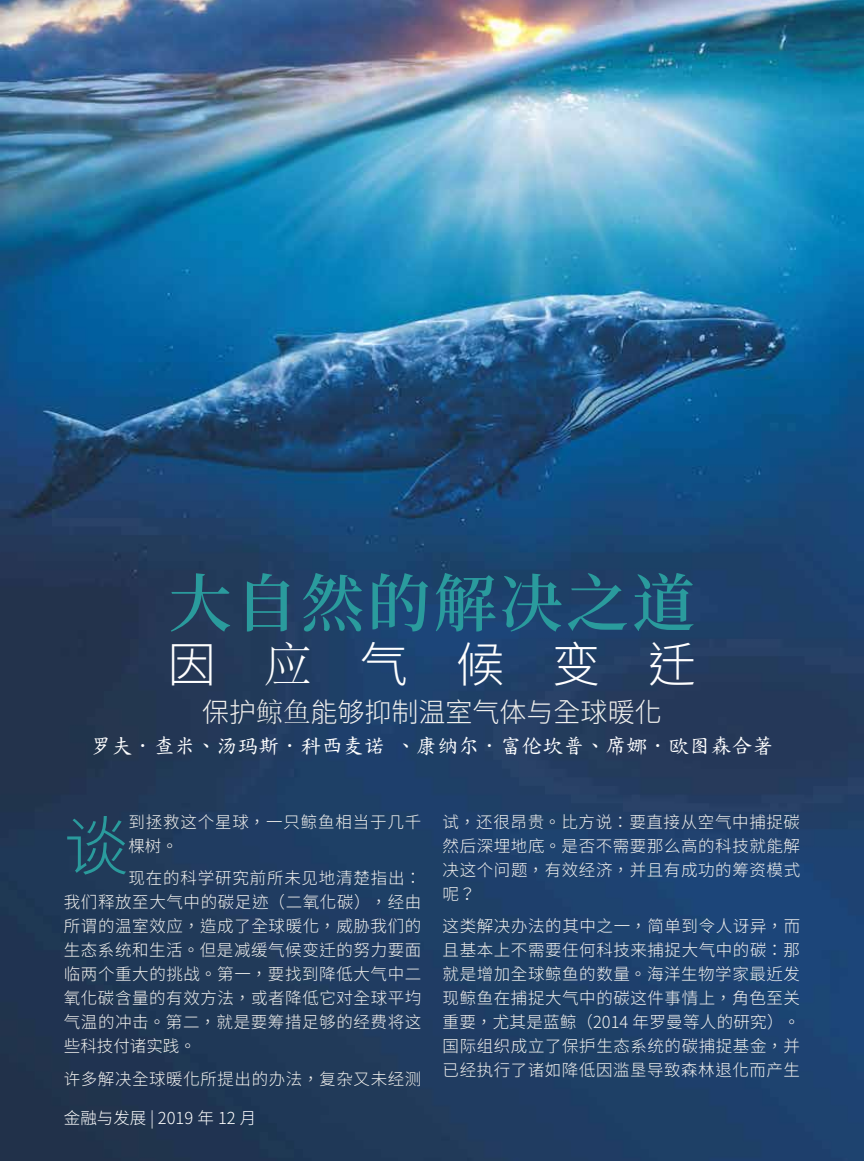
<style>
.page{position:relative;width:864px;height:1161px;background:#fff}
.page>*{position:absolute;margin:0;border:0;box-sizing:border-box;transform-origin:0 0}
.t1{font:300 64.5px "Noto Sans CJ Ktc";color:#2a9b9d}
.t2{font:600 63px "Noto Serif CJ Ktc";letter-spacing:.05em;color:#2a9b9d}
.t3{font:300 48px "Source Han Sans TW";color:#fff}
.t4{font:300 27px "Source Han Sans TW";color:#f2f1ee}
.t5{font:21px "DF Kai Shu SB Estd BF";color:#fff}
.t6{font:300 16.5px/24px "Noto Sans CJ Ktc";letter-spacing:.035em;color:#f2f1ee;text-align:justify}
.t7{font:300 16.5px "Noto Sans CJ Ktc";color:#fff}
.s1{font-family:"Adobe Song Std"}
</style>
<div class="page">
<img style="left:0;top:0;width:863px;height:1161px">
<h2 class="t2" style="left:169px;top:568px;width:528px">大自然的解决之道</h2>
<h3 class="t3" style="left:168px;top:638px;width:529px">因　<span class="s1">应</span>　气　候　变　迁</h3>
<h3 class="t4" style="left:202px;top:697px;width:460px">保护<span class="s1">鲸鱼</span>能够抑制温室气体与全球暖化</h3>
<p class="t5" style="left:90px;top:735px;width:684px">罗夫．查米、汤玛斯．科西麦诺 、康纳尔．富伦坎普、席娜．欧图森合著</p>
<h1 class="t1" style="left:64px;top:810px;width:66px">谈</h1>
<p class="t6" style="left:128px;top:810px;width:294px">到拯救这个星球，一只鲸鱼相当于几千棵树。</p>
<p class="t6" style="left:64px;top:866px;width:359px;text-indent:64px">现在的科学研究前所未见地清楚指出：我们释放至大气中的碳足迹（二氧化碳），经由所谓的温室效应，造成了全球暖化，威胁我们的生态系统和生活。但是减缓气候变迁的努力要面临两个重大的挑战。第一，要找到降低大气中二氧化碳含量的有效方法，或者降低它对全球平均气温的冲击。第二，就是要筹措足够的经费将这些科技付诸实践。</p>
<p class="t6" style="left:64px;top:1067px;width:359px">许多解决全球暖化所提出的办法，复杂又未经测</p>
<p class="t7" style="left:64px;top:1108px;width:194px">金融与发展 | 2019 年 12 月</p>
<p class="t6" style="left:442px;top:810px;width:359px">试，还很昂贵。比方说：要直接从空气中捕捉碳然后深埋地底。是否不需要那么高的科技就能解决这个问题，有效经济，并且有成功的筹资模式呢？</p>
<p class="t6" style="left:442px;top:914px;width:359px">这类解决办法的其中之一，简单到令人讶异，而且基本上不需要任何科技来捕捉大气中的碳：那就是增加全球鲸鱼的数量。海洋生物学家最近发现鲸鱼在捕捉大气中的碳这件事情上，角色至关重要，尤其是蓝鲸（2014 年罗曼等人的研究）。国际组织成立了保护生态系统的碳捕捉基金，并已经执行了诸如降低因滥垦导致森林退化而产生</p>
</div>
